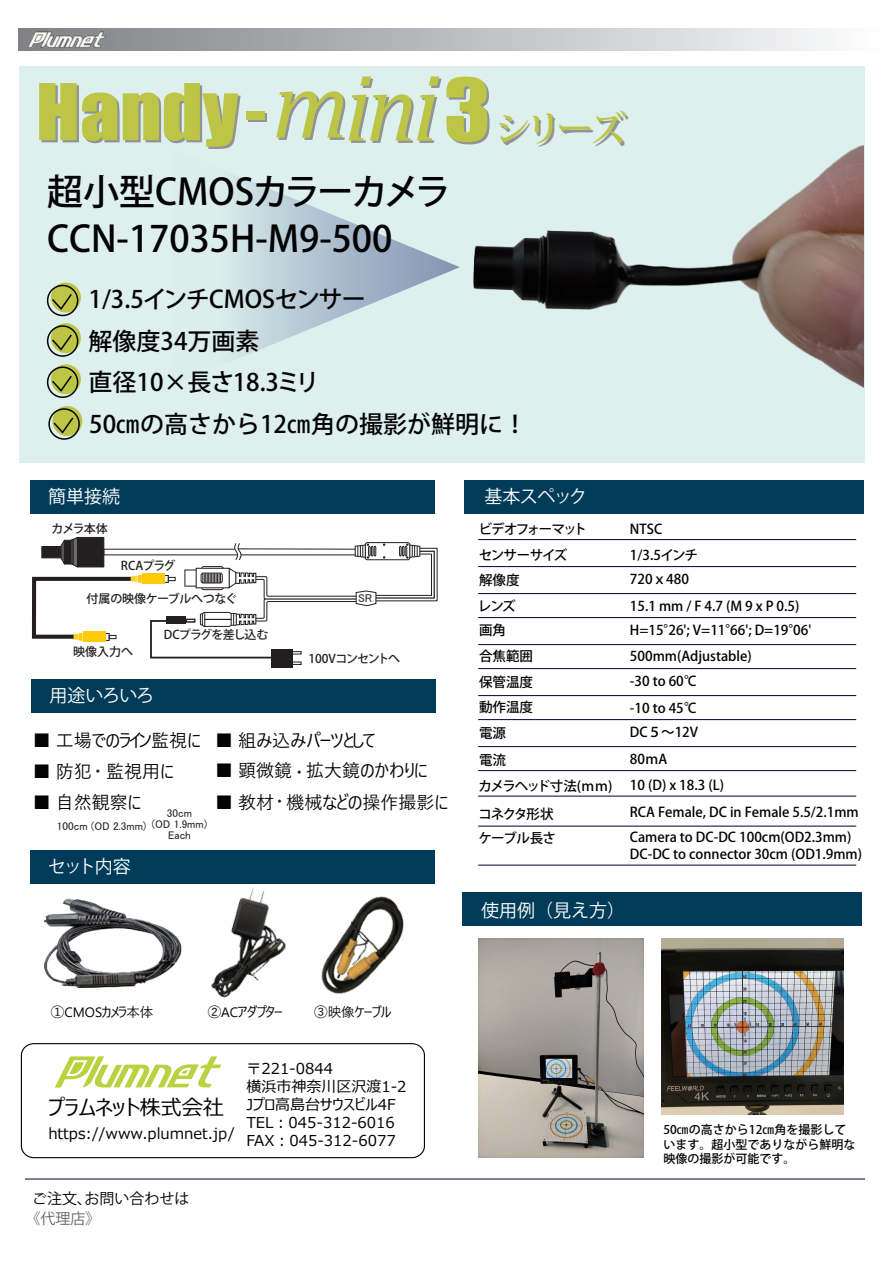
<style>
.page{position:relative;width:893px;height:1263px;background:#fff}
.page>*{position:absolute;margin:0;border:0;box-sizing:border-box;transform-origin:0 0}
.t1{font:72.15px "Impact";color:#bcc545;scale:1.1 1}
.t2{font:500 36px "Koz Go Pro";color:#030303}
.t3{font:500 36px "Koz Go Pro";letter-spacing:-.025em;color:#030303}
.t4{font:500 24px/41.5px "Koz Go Pr 6 N";color:#030303}
.t5{font:21px "Meiryo UI";color:#030303}
.t6{font:18px "Yu Gothic UI";color:#030303}
.t7{font:18px "Koz Go Pro";color:#fff}
.t8{font:18px "Yu Gothic UI";letter-spacing:-.035em;color:#030303}
.t9{font:15px/18px "Meiryo UI";color:#030303}
.t10{font:15px "Koz Go Pro";color:#030303}
.t11{font:15px "Koz Go Pro";color:#67676a}
.t12{font:500 13.5px/25.5px "Koz Go Pr 6 N";color:#030303}
.t13{font:13.5px "Yu Gothic UI";letter-spacing:-.05em;color:#030303}
.t14{font:500 13.5px/24.8px "Koz Go Pr 6 N";letter-spacing:-.065em;color:#030303}
.t15{font:500 13.5px "Koz Go Pr 6 N";letter-spacing:-.09em;color:#030303}
.t16{font:500 13.5px/24.8px "Koz Go Pr 6 N";letter-spacing:-.05em;color:#030303}
.t17{font:13.5px "Yu Gothic UI";color:#030303}
.t18{font:500 13.5px "Koz Go Pr 6 N";letter-spacing:-.12em;color:#030303}
.t19{font:500 12px/14.4px "Koz Go Pr 6 N";color:#030303}
.t20{font:500 12px "Koz Go Pr 6 N";letter-spacing:-.04em;color:#231f20}
.t21{font:500 12px "Koz Go Pr 6 N";letter-spacing:-.07em;color:#231f20}
.t22{font:500 12px "Koz Go Pr 6 N";letter-spacing:-.08em;color:#231f20}
.t23{font:11.25px/11.2px "MS UI Gothic";color:#231f20;text-align:center}
.s1{font-size:63.3px}
.s2{font-family:"Cambria";font-style:italic;font-size:97.5px}
.s3{font-size:79.8px}
.s4{font-family:"Koz Min Pro";font-weight:700;font-size:36px}
.s5{color:#060303}
.s6{color:#231f20}
</style>
<div class="page">
<div style="left:19px;top:67px;width:845px;height:396px;background:#ddf0ee"></div>
<svg style="left:237px;top:176px;width:210px;height:182px"></svg>
<div style="left:18px;top:28px;width:861px;height:22px;background:linear-gradient(to right,#7d7f83,#fbfbfc)"></div>
<svg style="left:51px;top:283px;width:30px;height:30px"></svg>
<div style="left:47px;top:285px;width:31px;height:31px;border:2px solid #030303;border-radius:50%"></div>
<svg style="left:50px;top:292px;width:23px;height:19px"></svg>
<svg style="left:51px;top:323px;width:30px;height:30px"></svg>
<div style="left:47px;top:325px;width:31px;height:32px;border:2px solid #030303;border-radius:50%"></div>
<svg style="left:50px;top:333px;width:23px;height:19px"></svg>
<svg style="left:51px;top:364px;width:30px;height:30px"></svg>
<div style="left:47px;top:366px;width:31px;height:32px;border:2px solid #030303;border-radius:50%"></div>
<svg style="left:50px;top:374px;width:23px;height:19px"></svg>
<div style="left:30px;top:480px;width:404px;height:33px;background:#003c59"></div>
<div style="left:464px;top:480px;width:400px;height:33px;background:#003c59"></div>
<div style="left:462px;top:893px;width:399px;height:33px;background:#003c59"></div>
<div style="left:31px;top:679px;width:404px;height:33px;background:#003c59"></div>
<div style="left:30px;top:851px;width:404px;height:33px;background:#003c59"></div>
<hr style="left:478px;top:539px;width:378px;height:1px;background:#030033">
<hr style="left:478px;top:566px;width:378px;height:1px;background:#030033">
<hr style="left:478px;top:593px;width:378px;height:1px;background:#030033">
<hr style="left:478px;top:617px;width:378px;height:1px;background:#030033">
<hr style="left:478px;top:644px;width:378px;height:1px;background:#030033">
<hr style="left:478px;top:668px;width:378px;height:1px;background:#030033">
<hr style="left:478px;top:695px;width:378px;height:1px;background:#030033">
<hr style="left:478px;top:719px;width:378px;height:1px;background:#030033">
<hr style="left:478px;top:746px;width:378px;height:1px;background:#030033">
<hr style="left:478px;top:770px;width:378px;height:1px;background:#030033">
<hr style="left:478px;top:796px;width:378px;height:1px;background:#030033">
<hr style="left:478px;top:826px;width:378px;height:1px;background:#030033">
<hr style="left:478px;top:865px;width:378px;height:1px;background:#030033">
<hr style="left:25px;top:1179px;width:840px;height:1px;background:#030033">
<div style="left:21px;top:1043px;width:404px;height:115px;border:1px solid #030303;border-radius:12px"></div>
<svg style="left:55px;top:1056px;width:166px;height:32px"></svg>
<img style="left:26px;top:30px;width:79px;height:17px">
<img style="left:211px;top:888px;width:75px;height:110px">
<img style="left:321px;top:896px;width:83px;height:98px">
<img style="left:447px;top:145px;width:416px;height:243px">
<img style="left:44px;top:898px;width:138px;height:90px">
<svg style="left:52px;top:406px;width:30px;height:30px"></svg>
<div style="left:48px;top:408px;width:32px;height:32px;border:2px solid #030303;border-radius:50%"></div>
<svg style="left:52px;top:416px;width:23px;height:19px"></svg>
<div style="left:271px;top:649px;width:22px;height:18px;background:#231f20"></div>
<img style="left:479px;top:939px;width:164px;height:219px">
<img style="left:661px;top:938px;width:182px;height:176px">
<svg style="left:31px;top:536px;width:407px;height:129px"></svg>
<h1 class="t1" style="left:36px;top:56px;width:538px">Handy<span class="s1">-</span><span class="s2">mini</span><span class="s3">3</span><span class="s4">シリーズ</span></h1>
<h2 class="t3" style="left:47px;top:168px;width:405px">超小型CMOSカラーカメラ</h2>
<h2 class="t2" style="left:47px;top:216px;width:347px">CCN-17035H-M9-500</h2>
<h3 class="t4" style="left:89px;top:279px;width:279px">1/3.5インチCMOSセンサー解像度34万画素<br>直径10×長さ<span class="s5">18.3</span>ミリ</h3>
<h3 class="t4" style="left:89px;top:404px;width:439px">50㎝の高さから12㎝角の撮影が鮮明に！</h3>
<h3 class="t7" style="left:48px;top:485px;width:74px">簡単接続</h3>
<h3 class="t7" style="left:485px;top:485px;width:104px">基本スペック</h3>
<p class="t20" style="left:52px;top:522px;width:58px">カメラ本体</p>
<p class="t20" style="left:121px;top:559px;width:56px">RCAプラグ</p>
<p class="t20" style="left:87px;top:591px;width:152px">付属の映像ケーブルへつなぐ</p>
<p class="t20" style="left:73px;top:645px;width:61px">映像入力へ</p>
<h3 class="t7" style="left:50px;top:684px;width:106px">用途いろいろ</h3>
<p class="t21" style="left:164px;top:628px;width:106px">DCプラグを差し込む</p>
<p class="t22" style="left:308px;top:652px;width:93px">100Vコンセントへ</p>
<h3 class="t8" style="left:33px;top:723px;width:344px">■ 工場でのライン監視に ■ 組み込みパーツとして</h3>
<h3 class="t6" style="left:33px;top:754px;width:143px">■ 防犯<span class="s6">・</span>監視用に</h3>
<h3 class="t6" style="left:33px;top:786px;width:110px">■ 自然観察に</h3>
<p class="t23" style="left:57px;top:820px;width:91px">100cm (OD 2.3mm)</p>
<p class="t23" style="left:152px;top:807px;width:57px">30cm<br>(OD 1.9mm)</p>
<p class="t23" style="left:168px;top:829px;width:24px;rotate:1deg">Each</p>
<h3 class="t7" style="left:48px;top:855px;width:85px">セット内容</h3>
<h3 class="t6" style="left:215px;top:754px;width:214px">■ 顕微鏡<span class="s6">・</span>拡大鏡のかわりに</h3>
<h3 class="t6" style="left:215px;top:786px;width:235px">■ 教材<span class="s6">・</span>機械などの操作撮影に</h3>
<p class="t18" style="left:479px;top:522px;width:110px">ビデオフォーマット</p>
<p class="t12" style="left:630px;top:517px;width:34px">NTSC</p>
<p class="t16" style="left:479px;top:543px;width:90px">センサーサイズ解像度</p>
<p class="t12" style="left:478px;top:595px;width:39px;line-height:24px">レンズ画角</p>
<p class="t12" style="left:479px;top:643px;width:55px;line-height:26.2px">合焦範囲保管温度</p>
<p class="t12" style="left:479px;top:694px;width:55px;line-height:26.5px">動作温度電源<br>電流</p>
<p class="t12" style="left:630px;top:543px;width:70px;line-height:24.8px">1/3.5インチ<br>720ｘ480</p>
<p class="t12" style="left:630px;top:593px;width:183px">15.1 mm / F 4.7 (M 9 x P 0.5)<br>H=15°26'; V=11°66'; D=19°06'<br>500mm(Adjustable)<br>-30 to 60℃<br>-10 to 45℃</p>
<p class="t12" style="left:630px;top:719px;width:70px;line-height:27px">DC５～12V<br>80ｍA</p>
<p class="t15" style="left:478px;top:778px;width:136px">カメラヘッド寸法(ｍｍ)</p>
<p class="t12" style="left:630px;top:773px;width:96px">10 (D) x 18.3 (L)</p>
<p class="t14" style="left:478px;top:801px;width:79px">コネクタ形状ケーブル長さ</p>
<h3 class="t7" style="left:481px;top:898px;width:145px">使用例（見え方）</h3>
<p class="t12" style="left:630px;top:799px;width:230px">RCA Female, DC in Female 5.5/2.1mm<br>Camera to DC-DC 100cm(OD2.3mm)</p>
<p class="t12" style="left:630px;top:841px;width:234px">DC-DC to connector 30cm (OD1.9mm)</p>
<p class="t17" style="left:51px;top:1000px;width:104px">①CMOSカメラ本体</p>
<p class="t13" style="left:208px;top:1000px;width:77px">②ACアダプター</p>
<p class="t13" style="left:314px;top:1000px;width:79px">③映像ケーブル</p>
<h3 class="t5" style="left:48px;top:1092px;width:177px">プラムネット株式会社</h3>
<p class="t9" style="left:48px;top:1125px;width:188px">https://www.plumnet.jp/</p>
<p class="t9" style="left:246px;top:1060px;width:162px">〒221-0844<br>横浜市神奈川区沢渡1-2<br>Jプロ高島台サウスビル4F<br>TEL︓045-312-6016<br>FAX︓045-312-6077</p>
<p class="t10" style="left:32px;top:1189px;width:159px">ご注文、お問い合わせは</p>
<p class="t11" style="left:26px;top:1209px;width:76px">《代理店》</p>
<p class="t19" style="left:663px;top:1123px;width:194px">50㎝の高さから12㎝角を撮影しています。超小型でありながら鮮明な映像の撮影が可能です。</p>
</div>
